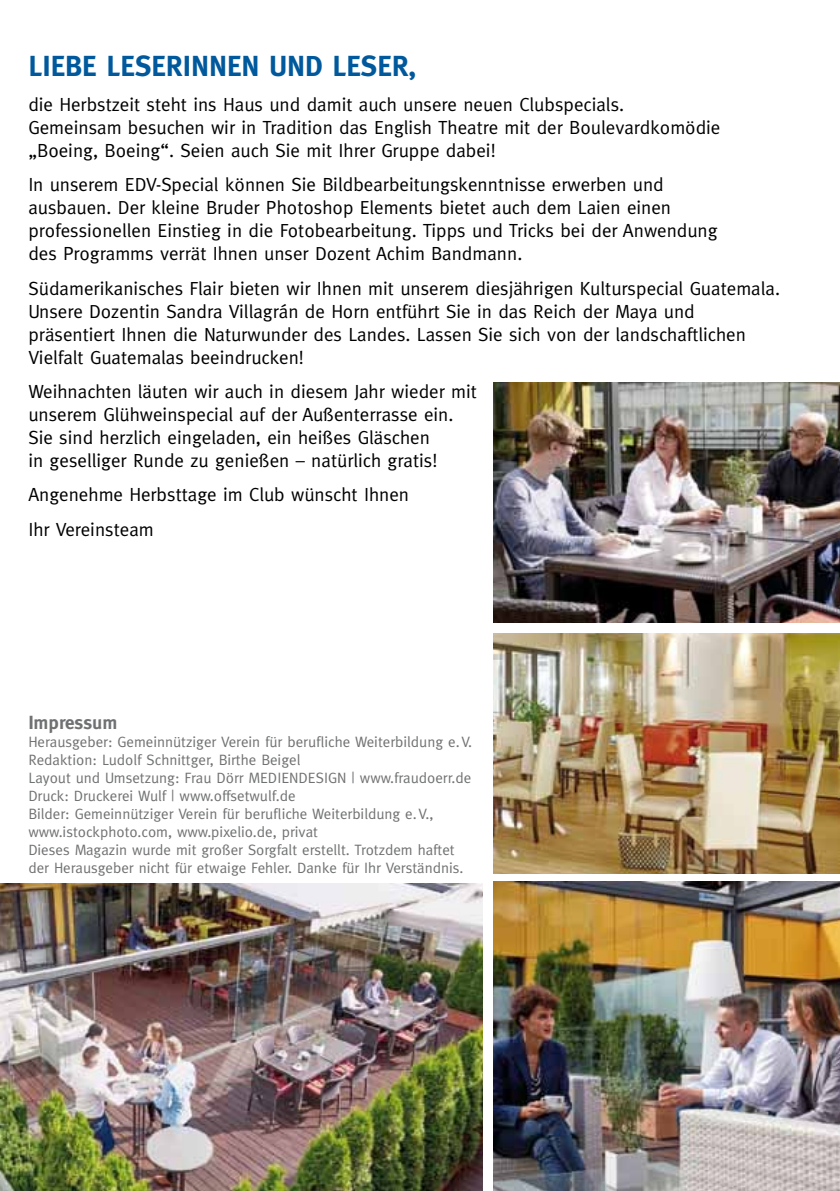
<style>
.page{position:relative;width:840px;height:1191px;background:#fff}
.page>*{position:absolute;margin:0;border:0;box-sizing:border-box;transform-origin:0 0}
.t1{font:700 29px "Meta";color:#00599c}
.t2{font:19px/23px "Meta";color:#000}
.t3{font:700 19px "Meta";color:#707172}
.t4{font:15px/18px "Meta";color:#707172}
</style>
<div class="page">
<img style="left:0;top:883px;width:482px;height:308px">
<img style="left:493px;top:383px;width:346px;height:239px">
<img style="left:493px;top:634px;width:346px;height:239px">
<img style="left:493px;top:882px;width:346px;height:309px">
<h1 class="t1" style="left:28px;top:50px;width:38px">LIEBE</h1>
<h1 class="t1" style="left:106px;top:50px;width:311px">LESERINNEN UND LESER,</h1>
<p class="t2" style="left:28px;top:92px;width:693px">die Herbstzeit steht ins Haus und damit auch unsere neuen Clubspecials.<br>Gemeinsam besuchen wir in Tradition das English Theatre mit der Boulevardkomödie „Boeing, Boeing“. Seien auch Sie mit Ihrer Gruppe dabei!</p>
<p class="t2" style="left:28px;top:173px;width:690px">In unserem EDV-Special können Sie Bildbearbeitungskenntnisse erwerben und ausbauen. Der kleine Bruder Photoshop Elements bietet auch dem Laien einen professionellen Einstieg in die Fotobearbeitung. Tipps und Tricks bei der Anwendung des Programms verrät Ihnen unser Dozent Achim Bandmann.</p>
<p class="t2" style="left:28px;top:276px;width:752px">Südamerikanisches Flair bieten wir Ihnen mit unserem diesjährigen Kulturspecial Guatemala.<br>Unsere Dozentin Sandra Villagrán de Horn entführt Sie in das Reich der Maya und präsentiert Ihnen die Naturwunder des Landes. Lassen Sie sich von der landschaftlichen Vielfalt Guatemalas beeindrucken!</p>
<p class="t2" style="left:28px;top:379px;width:450px">Weihnachten läuten wir auch in diesem Jahr wieder mit unserem Glühweinspecial auf der Außenterrasse ein.<br>Sie sind herzlich eingeladen, ein heißes Gläschen<br>in geselliger Runde zu genießen – natürlich gratis!</p>
<p class="t2" style="left:28px;top:477px;width:382px;line-height:34.4px">Angenehme Herbsttage im Club wünscht Ihnen<br>Ihr Vereinsteam</p>
<p class="t3" style="left:28px;top:712px;width:90px">IMPRESSUM</p>
<p class="t4" style="left:28px;top:733px;width:445px">Herausgeber: Gemeinnütziger Verein für berufliche Weiterbildung e.V.<br>Redaktion: Ludolf Schnittger, Birthe Beigel<br>Layout und Umsetzung: Frau Dörr MEDIENDESIGN | www.fraudoerr.de Druck: Druckerei Wulf | www.offsetwulf.de<br>Bilder: Gemeinnütziger Verein für berufliche Weiterbildung e.V., www.istockphoto.com, www.pixelio.de, privat<br>Dieses Magazin wurde mit großer Sorgfalt erstellt. Trotzdem haftet der Herausgeber nicht für etwaige Fehler. Danke für Ihr Verständnis.</p>
</div>
